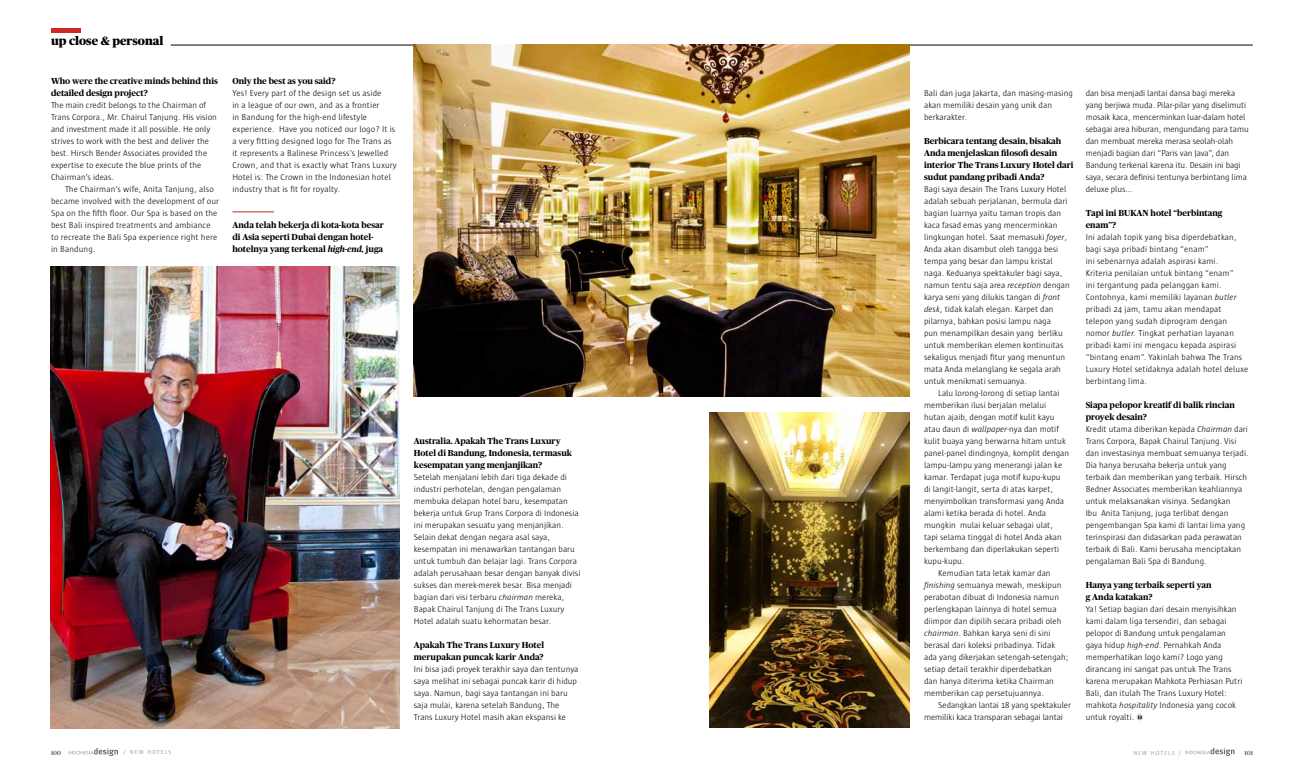
<style>
.page{position:relative;width:1304px;height:780px;background:#fff}
.page>*{position:absolute;margin:0;border:0;box-sizing:border-box;transform-origin:0 0}
.t1{font:900 12px "Publico Headline";color:#000}
.t2{font:300 8.8px/12px "Sun";color:#000}
.t3{font:700 8.8px/12px "Publico Headline";color:#000}
.t4{font:6px "Sun";letter-spacing:.175em;color:#9ba0a3}
.t5{font:500 6px "Publico Headline";color:#58595b}
.s1{font-style:italic}
</style>
<div class="page">
<svg style="left:69px;top:748px;width:49px;height:8px"></svg>
<svg style="left:1185px;top:747px;width:49px;height:8px"></svg>
<hr style="left:51px;top:28px;width:30px;height:4px;background:#d02727">
<hr style="left:171px;top:45px;width:1082px;height:1px;background:#000">
<hr style="left:232px;top:212px;width:42px;height:1px;background:#d02727">
<div style="left:1136px;top:714px;width:7px;height:6px;background:#d1d3d4;border-radius:50%"></div>
<svg style="left:1138px;top:715px;width:4px;height:4px"></svg>
<img style="left:414px;top:45px;width:496px;height:351px">
<img style="left:710px;top:412px;width:200px;height:315px">
<img style="left:51px;top:266px;width:348px;height:463px">
<h1 class="t1" style="left:51px;top:32px;width:114px">up close &amp; personal</h1>
<p class="t3" style="left:51px;top:74px;width:168px">Who were the creative minds behind this detailed design project?</p>
<p class="t2" style="left:51px;top:99px;width:167px">The main credit belongs to the Chairman of Trans Corpora., Mr. Chairul Tanjung. His vision and investment made it all possible. He only strives to work with the best and deliver the best. Hirsch Bender Associates provided the expertise to execute the blue prints of the Chairman’s ideas.</p>
<p class="t2" style="left:51px;top:183px;width:170px;text-indent:14px">The Chairman’s wife, Anita Tanjung, also became involved with the development of our Spa on the fifth floor. Our Spa is based on the best Bali inspired treatments and ambiance to recreate the Bali Spa experience right here in Bandung.</p>
<p class="t3" style="left:232px;top:74px;width:105px">Only the best as you said?</p>
<p class="t2" style="left:232px;top:87px;width:166px">Yes! Every part of the design set us aside<br>in a league of our own, and as a frontier<br>in Bandung for the high-end lifestyle experience. Have you noticed our logo? It is a very fitting designed logo for The Trans as it represents a Balinese Princess’s Jewelled Crown, and that is exactly what Trans Luxury Hotel is: The Crown in the Indonesian hotel industry that is fit for royalty.</p>
<p class="t3" style="left:232px;top:218px;width:153px">Anda telah bekerja di kota-kota besar di Asia seperti Dubai dengan hotel&shy;hotelnya yang terkenal <span class="s1">high-end,</span> juga</p>
<p class="t3" style="left:414px;top:434px;width:160px">Australia. Apakah The Trans Luxury<br>Hotel di Bandung, Indonesia, termasuk kesempatan yang menjanjikan?</p>
<p class="t2" style="left:414px;top:471px;width:168px">Setelah menjalani lebih dari tiga dekade di industri perhotelan, dengan pengalaman membuka delapan hotel baru, kesempatan bekerja untuk Grup Trans Corpora di Indonesia ini merupakan sesuatu yang menjanjikan.<br>Selain dekat dengan negara asal saya, kesempatan ini menawarkan tantangan baru untuk tumbuh dan belajar lagi. Trans Corpora adalah perusahaan besar dengan banyak divisi sukses dan merek-merek besar. Bisa menjadi bagian dari visi terbaru <span class="s1">chairman</span> mereka, Bapak Chairul Tanjung di The Trans Luxury Hotel adalah suatu kehormatan besar.</p>
<p class="t3" style="left:414px;top:638px;width:132px">Apakah The Trans Luxury Hotel merupakan puncak karir Anda?</p>
<p class="t2" style="left:414px;top:663px;width:166px">Ini bisa jadi proyek terakhir saya dan tentunya saya melihat ini sebagai puncak karir di hidup saya. Namun, bagi saya tantangan ini baru saja mulai, karena setelah Bandung, The Trans Luxury Hotel masih akan ekspansi ke</p>
<p class="t2" style="left:924px;top:87px;width:150px">Bali dan juga Jakarta, dan masing-masing akan memiliki desain yang unik dan berkarakter.</p>
<p class="t3" style="left:924px;top:134px;width:151px">Berbicara tentang desain, bisakah Anda menjelaskan filosofi desain interior The Trans Luxury Hotel dari sudut pandang pribadi Anda?</p>
<p class="t2" style="left:924px;top:183px;width:147px">Bagi saya desain The Trans Luxury Hotel adalah sebuah perjalanan, bermula dari bagian luarnya yaitu taman tropis dan kaca fasad emas yang mencerminkan lingkungan hotel. Saat memasuki <span class="s1">foyer</span>, Anda akan disambut oleh tangga besi tempa yang besar dan lampu kristal naga. Keduanya spektakuler bagi saya, namun tentu saja area <span class="s1">reception</span> dengan karya seni yang dilukis tangan di <span class="s1">front desk</span>, tidak kalah elegan. Karpet dan pilarnya, bahkan posisi lampu naga<br>pun menampilkan desain yang berliku untuk memberikan elemen kontinuitas sekaligus menjadi fitur yang menuntun mata Anda melanglang ke segala arah untuk menikmati semuanya.</p>
<p class="t2" style="left:938px;top:387px;width:123px">Lalu lorong-lorong di setiap lantai</p>
<p class="t2" style="left:924px;top:399px;width:124px">memberikan ilusi berjalan melalui</p>
<p class="t2" style="left:924px;top:411px;width:132px">hutan ajaib, dengan motif kulit kayu</p>
<p class="t2" style="left:924px;top:423px;width:136px">atau daun di <span class="s1">wallpaper-</span>nya dan motif</p>
<p class="t2" style="left:924px;top:435px;width:143px">kulit buaya yang berwarna hitam untuk</p>
<p class="t2" style="left:924px;top:447px;width:147px">panel-panel dindingnya, komplit dengan</p>
<p class="t2" style="left:924px;top:459px;width:140px">lampu-lampu yang menerangi jalan ke</p>
<p class="t2" style="left:924px;top:471px;width:138px">kamar. Terdapat juga motif kupu-kupu</p>
<p class="t2" style="left:924px;top:483px;width:131px">di langit-langit, serta di atas karpet,</p>
<p class="t2" style="left:924px;top:495px;width:142px">menyimbolkan transformasi yang Anda</p>
<p class="t2" style="left:924px;top:507px;width:124px">alami ketika berada di hotel. Anda</p>
<p class="t2" style="left:924px;top:519px;width:130px">mungkin mulai keluar sebagai ulat,</p>
<p class="t2" style="left:924px;top:531px;width:139px">tapi selama tinggal di hotel Anda akan</p>
<p class="t2" style="left:924px;top:543px;width:137px">berkembang dan diperlakukan seperti</p>
<p class="t2" style="left:924px;top:555px;width:42px">kupu-kupu.</p>
<p class="t2" style="left:938px;top:567px;width:114px">Kemudian tata letak kamar dan</p>
<p class="t2" style="left:924px;top:579px;width:139px"><span class="s1">finishing</span> semuanya mewah, meskipun</p>
<p class="t2" style="left:924px;top:591px;width:136px">perabotan dibuat di Indonesia namun</p>
<p class="t2" style="left:924px;top:603px;width:134px">perlengkapan lainnya di hotel semua</p>
<p class="t2" style="left:924px;top:615px;width:139px">diimpor dan dipilih secara pribadi oleh</p>
<p class="t2" style="left:924px;top:627px;width:128px"><span class="s1">chairman</span>. Bahkan karya seni di sini</p>
<p class="t2" style="left:924px;top:639px;width:133px">berasal dari koleksi pribadinya. Tidak</p>
<p class="t2" style="left:924px;top:651px;width:146px">ada yang dikerjakan setengah-setengah;</p>
<p class="t2" style="left:924px;top:663px;width:129px">setiap detail terakhir diperdebatkan</p>
<p class="t2" style="left:924px;top:675px;width:131px">dan hanya diterima ketika Chairman</p>
<p class="t2" style="left:924px;top:687px;width:121px">memberikan cap persetujuannya.</p>
<p class="t2" style="left:938px;top:699px;width:134px">Sedangkan lantai 18 yang spektakuler</p>
<p class="t2" style="left:924px;top:711px;width:140px">memiliki kaca transparan sebagai lantai</p>
<p class="t2" style="left:1086px;top:87px;width:165px">dan bisa menjadi lantai dansa bagi mereka yang berjiwa muda. Pilar-pilar yang diselimuti mosaik kaca, mencerminkan luar-dalam hotel sebagai area hiburan, mengundang para tamu dan membuat mereka merasa seolah-olah menjadi bagian dari “Paris van Java”, dan Bandung terkenal karena itu. Desain ini bagi saya, secara definisi tentunya berbintang lima deluxe plus...</p>
<p class="t3" style="left:1086px;top:206px;width:138px">Tapi ini BUKAN hotel “berbintang enam”?</p>
<p class="t2" style="left:1086px;top:231px;width:164px">Ini adalah topik yang bisa diperdebatkan, bagi saya pribadi bintang “enam”<br>ini sebenarnya adalah aspirasi kami.<br>Kriteria penilaian untuk bintang “enam”<br>ini tergantung pada pelanggan kami.<br>Contohnya, kami memiliki layanan <span class="s1">butler </span>pribadi 24 jam, tamu akan mendapat telepon yang sudah diprogram dengan nomor <span class="s1">butler.</span> Tingkat perhatian layanan pribadi kami ini mengacu kepada aspirasi “bintang enam”. Yakinlah bahwa The Trans Luxury Hotel setidaknya adalah hotel deluxe berbintang lima.</p>
<p class="t3" style="left:1086px;top:398px;width:151px">Siapa pelopor kreatif di balik rincian proyek desain?</p>
<p class="t2" style="left:1086px;top:423px;width:164px">Kredit utama diberikan kepada <span class="s1">Chairman</span> dari Trans Corpora, Bapak Chairul Tanjung. Visi dan investasinya membuat semuanya terjadi.<br>Dia hanya berusaha bekerja untuk yang terbaik dan memberikan yang terbaik. Hirsch Bedner Associates memberikan keahliannya untuk melaksanakan visinya. Sedangkan<br>Ibu Anita Tanjung, juga terlibat dengan pengembangan Spa kami di lantai lima yang terinspirasi dan didasarkan pada perawatan terbaik di Bali. Kami berusaha menciptakan pengalaman Bali Spa di Bandung.</p>
<p class="t3" style="left:1086px;top:578px;width:128px">Hanya yang terbaik seperti yan g Anda katakan?</p>
<p class="t2" style="left:1086px;top:603px;width:158px">Ya! Setiap bagian dari desain menyisihkan kami dalam liga tersendiri, dan sebagai pelopor di Bandung untuk pengalaman gaya hidup <span class="s1">high-end</span>. Pernahkah Anda memperhatikan logo kami? Logo yang dirancang ini sangat pas untuk The Trans karena merupakan Mahkota Perhiasan Putri Bali, dan itulah The Trans Luxury Hotel: mahkota <span class="s1">hospitality</span> Indonesia yang cocok untuk royalti.</p>
<p class="t5" style="left:51px;top:748px;width:12px">100</p>
<p class="t4" style="left:123px;top:748px;width:50px">/ NEW HOTELS</p>
<p class="t4" style="left:1133px;top:749px;width:50px">NEW HOTELS /</p>
<p class="t5" style="left:1244px;top:748px;width:10px">101</p>
</div>
